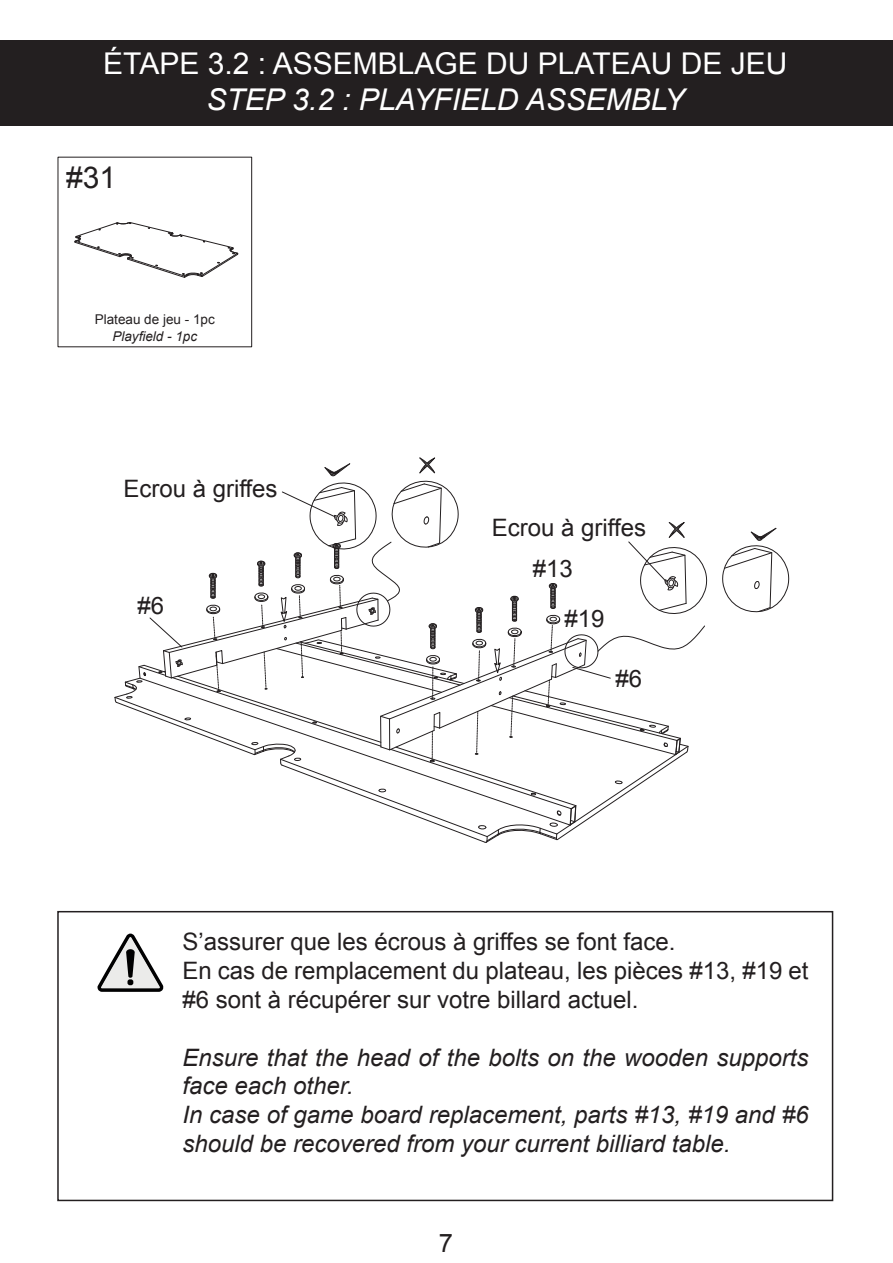
<style>
.page{position:relative;width:893px;height:1263px;background:#fff}
.page>*{position:absolute;margin:0;border:0;box-sizing:border-box;transform-origin:0 0}
.t1{font:30px "Arial";color:#fff}
.t2{font:italic 30px "Arial";color:#fff}
.t3{font:30px "Arial";color:#231f20}
.t4{font:25.5px "Arial";color:#231f20}
.t5{font:24px/28.8px "Arial";color:#231f20}
.t6{font:italic 24px/28.8px "Arial";color:#231f20}
.t7{font:13.5px "Arial";color:#231f20}
.t8{font:italic 13.5px "Arial";color:#231f20}
</style>
<div class="page">
<div style="left:0;top:40px;width:893px;height:86px;background:#231f20"></div>
<svg style="left:97px;top:933px;width:67px;height:59px"></svg>
<div style="left:57px;top:911px;width:776px;height:290px;border:2px solid #231f20"></div>
<svg style="left:74px;top:222px;width:165px;height:56px"></svg>
<svg style="left:722px;top:527px;width:67px;height:86px"></svg>
<svg style="left:114px;top:457px;width:593px;height:386px"></svg>
<p class="t1" style="left:103px;top:44px;width:686px">ÉTAPE 3.2 : ASSEMBLAGE DU PLATEAU DE JEU</p>
<p class="t2" style="left:207px;top:80px;width:479px">STEP 3.2 : PLAYFIELD ASSEMBLY</p>
<p class="t3" style="left:66px;top:158px;width:52px">#31</p>
<p class="t7" style="left:95px;top:311px;width:122px">Plateau de jeu - 1pc</p>
<p class="t8" style="left:112px;top:327px;width:86px">Playfield - 1pc</p>
<p class="t5" style="left:123px;top:474px;width:156px">Ecrou à griffes</p>
<p class="t5" style="left:137px;top:591px;width:28px">#6</p>
<p class="t5" style="left:492px;top:513px;width:156px">Ecrou à griffes</p>
<p class="t5" style="left:564px;top:544px;width:42px;line-height:49.9px;text-indent:-32px">#13 #19</p>
<p class="t5" style="left:615px;top:664px;width:28px">#6</p>
<p class="t5" style="left:182px;top:928px;width:628px">S’assurer que les écrous à griffes se font face.<br>En cas de remplacement du plateau, les pièces #13, #19 et #6 sont à récupérer sur votre billard actuel.</p>
<p class="t6" style="left:182px;top:1043px;width:628px">Ensure that the head of the bolts on the wooden supports face each other.<br>In case of game board replacement, parts #13, #19 and #6 should be recovered from your current billiard table.</p>
<p class="t4" style="left:439px;top:1226px;width:16px">7</p>
</div>
